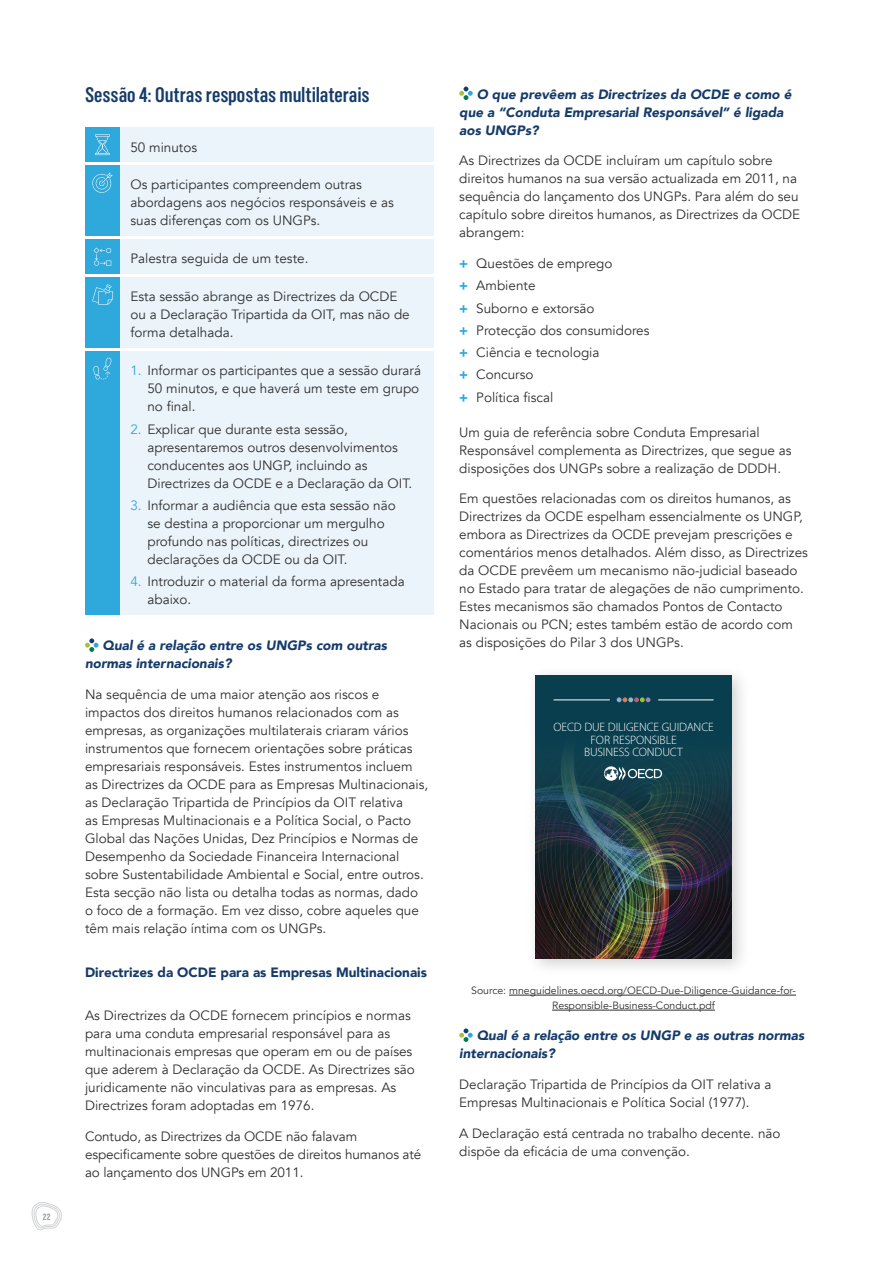
<style>
.page{position:relative;width:893px;height:1263px;background:#fff}
.page>*{position:absolute;margin:0;border:0;box-sizing:border-box;transform-origin:0 0}
.Header_2{font:700 21px "Marsden Cm Semi";color:#153b6a}
.Body_text{font:13.5px/18px "Avenir";color:#312f30}
.Body_text_Last{font:13.5px/18px "Avenir";color:#312f30}
.Body_text-2{font:italic 900 13.5px/18px "Avenir";color:#153b6a}
.Body_text_Last-2{font:900 13.5px "Avenir";color:#153b6a}
.t1{font:300 12.15px/12.6px "Myriad Pro";letter-spacing:-.01em;color:#fff;text-align:center}
.Small_body{font:10.5px/15px "Avenir";color:#312f30;text-align:center}
.t2{font:700 9px "Marsden Cm Semi";color:#939598}
.s1{color:#2fa8dc}
.s2{font-weight:900;color:#2fa8dc}
</style>
<div class="page">
<div style="left:120px;top:127px;width:314px;height:35px;background:#eaf4fa"></div>
<div style="left:85px;top:127px;width:35px;height:35px;background:#2fa8dc"></div>
<svg style="left:95px;top:134px;width:15px;height:21px"></svg>
<div style="left:120px;top:165px;width:314px;height:71px;background:#eaf4fa"></div>
<div style="left:85px;top:165px;width:35px;height:71px;background:#2fa8dc"></div>
<svg style="left:92px;top:173px;width:21px;height:20px"></svg>
<div style="left:120px;top:277px;width:314px;height:71px;background:#eaf4fa"></div>
<div style="left:85px;top:277px;width:35px;height:71px;background:#2fa8dc"></div>
<svg style="left:92px;top:284px;width:21px;height:21px"></svg>
<div style="left:85px;top:239px;width:35px;height:35px;background:#2fa8dc"></div>
<svg style="left:94px;top:248px;width:17px;height:18px"></svg>
<div style="left:120px;top:239px;width:314px;height:35px;background:#eaf4fa"></div>
<div style="left:120px;top:351px;width:314px;height:264px;background:#eaf4fa"></div>
<div style="left:85px;top:351px;width:35px;height:264px;background:#2fa8dc"></div>
<svg style="left:93px;top:358px;width:18px;height:22px"></svg>
<svg style="left:85px;top:638px;width:14px;height:14px"></svg>
<svg style="left:459px;top:87px;width:14px;height:13px"></svg>
<div style="left:525px;top:666px;width:225px;height:311px;background:#231f20;opacity:.21"></div>
<img style="left:535px;top:909px;width:197px;height:49px">
<img style="left:535px;top:675px;width:197px;height:234px">
<svg style="left:604px;top:766px;width:58px;height:15px"></svg>
<svg style="left:617px;top:697px;width:33px;height:5px"></svg>
<hr style="left:554px;top:700px;width:56px;height:1px;background:#fff">
<hr style="left:658px;top:700px;width:56px;height:1px;background:#fff">
<hr style="left:509px;top:995px;width:287px;height:1px;background:#312f30">
<hr style="left:552px;top:1010px;width:163px;height:1px;background:#312f30">
<svg style="left:459px;top:1028px;width:14px;height:14px"></svg>
<svg style="left:31px;top:1202px;width:31px;height:29px"></svg>
<p class="t2" style="left:43px;top:1212px;width:9px">22</p>
<p class="Header_2" style="left:85px;top:84px;width:286px">Sessão 4: Outras respostas multilaterais</p>
<p class="Body_text" style="left:130px;top:138px;width:68px">50 minutos</p>
<p class="Body_text" style="left:130px;top:176px;width:265px">Os participantes compreendem outras abordagens aos negócios responsáveis e as suas diferenças com os UNGPs.</p>
<p class="Body_text" style="left:130px;top:250px;width:179px">Palestra seguida de um teste.</p>
<p class="Body_text" style="left:130px;top:288px;width:281px">Esta sessão abrange as Directrizes da OCDE ou a Declaração Tripartida da OIT, mas não de forma detalhada.</p>
<p class="Body_text_Last" style="left:147px;top:362px;width:275px;text-indent:-17px"><span class="s1">1.</span> Informar os participantes que a sessão durará<br>50 minutos, e que haverá um teste em grupo no final.</p>
<p class="Body_text_Last" style="left:147px;top:420px;width:266px;text-indent:-17px"><span class="s1">2.</span> Explicar que durante esta sessão, apresentaremos outros desenvolvimentos conducentes aos UNGP, incluindo as Directrizes da OCDE e a Declaração da OIT.</p>
<p class="Body_text_Last" style="left:147px;top:496px;width:250px;text-indent:-17px"><span class="s1">3.</span> Informar a audiência que esta sessão não se destina a proporcionar um mergulho profundo nas políticas, directrizes ou declarações da OCDE ou da OIT.</p>
<p class="Body_text_Last" style="left:147px;top:573px;width:259px;text-indent:-17px"><span class="s1">4.</span> Introduzir o material da forma apresentada abaixo.</p>
<p class="Body_text-2" style="left:85px;top:636px;width:303px;text-indent:17px">Qual é a relação entre os UNGPs com outras normas internacionais?</p>
<p class="Body_text_Last" style="left:85px;top:686px;width:345px">Na sequência de uma maior atenção aos riscos e impactos dos direitos humanos relacionados com as empresas, as organizações multilaterais criaram vários instrumentos que fornecem orientações sobre práticas empresariais responsáveis. Estes instrumentos incluem as Directrizes da OCDE para as Empresas Multinacionais, as Declaração Tripartida de Princípios da OIT relativa<br>as Empresas Multinacionais e a Política Social, o Pacto Global das Nações Unidas, Dez Princípios e Normas de Desempenho da Sociedade Financeira Internacional sobre Sustentabilidade Ambiental e Social, entre outros.<br>Esta secção não lista ou detalha todas as normas, dado o foco de a formação. Em vez disso, cobre aqueles que têm mais relação íntima com os UNGPs.</p>
<p class="Body_text_Last-2" style="left:85px;top:960px;width:343px">Directrizes da OCDE para as Empresas Multinacionais</p>
<p class="Body_text" style="left:85px;top:1007px;width:331px">As Directrizes da OCDE fornecem princípios e normas para uma conduta empresarial responsável para as multinacionais empresas que operam em ou de países que aderem à Declaração da OCDE. As Directrizes são juridicamente não vinculativas para as empresas. As Directrizes foram adoptadas em 1976.</p>
<p class="Body_text_Last" style="left:85px;top:1127px;width:338px">Contudo, as Directrizes da OCDE não falavam especificamente sobre questões de direitos humanos até ao lançamento dos UNGPs em 2011.</p>
<p class="Body_text-2" style="left:459px;top:85px;width:334px;text-indent:17px">O que prevêem as Directrizes da OCDE e como é que a “Conduta Empresarial Responsável” é ligada aos UNGPs?</p>
<p class="Body_text" style="left:459px;top:152px;width:342px">As Directrizes da OCDE incluíram um capítulo sobre direitos humanos na sua versão actualizada em 2011, na sequência do lançamento dos UNGPs. Para além do seu capítulo sobre direitos humanos, as Directrizes da OCDE abrangem:</p>
<p class="Body_text_Last" style="left:459px;top:255px;width:155px"><span class="s2">+</span> Questões de emprego</p>
<p class="Body_text_Last" style="left:459px;top:277px;width:78px"><span class="s2">+</span> Ambiente</p>
<p class="Body_text_Last" style="left:459px;top:299px;width:137px"><span class="s2">+</span> Suborno e extorsão</p>
<p class="Body_text_Last" style="left:459px;top:321px;width:192px"><span class="s2">+</span> Protecção dos consumidores</p>
<p class="Body_text_Last" style="left:459px;top:344px;width:142px"><span class="s2">+</span> Ciência e tecnologia</p>
<p class="Body_text_Last" style="left:459px;top:366px;width:76px"><span class="s2">+</span> Concurso</p>
<p class="Body_text_Last" style="left:459px;top:388px;width:95px"><span class="s2">+</span> Política fiscal</p>
<p class="Body_text" style="left:459px;top:423px;width:334px">Um guia de referência sobre Conduta Empresarial<br>Responsável complementa as Directrizes, que segue as disposições dos UNGPs sobre a realização de DDDH.</p>
<p class="Body_text" style="left:459px;top:490px;width:350px">Em questões relacionadas com os direitos humanos, as Directrizes da OCDE espelham essencialmente os UNGP, embora as Directrizes da OCDE prevejam prescrições e comentários menos detalhados. Além disso, as Directrizes da OCDE prevêem um mecanismo não-judicial baseado no Estado para tratar de alegações de não cumprimento.<br>Estes mecanismos são chamados Pontos de Contacto Nacionais ou PCN; estes também estão de acordo com as disposições do Pilar 3 dos UNGPs.</p>
<p class="t1" style="left:553px;top:721px;width:162px">OECD DUE DILIGENCE GUIDANCE<br>FOR RESPONSIBLE<br>BUSINESS CONDUCT</p>
<p class="Small_body" style="left:471px;top:983px;width:326px">Source: mneguidelines.oecd.org/OECD-Due-Diligence-Guidance-for-<br>Responsible-Business-Conduct.pdf</p>
<p class="Body_text-2" style="left:459px;top:1026px;width:347px;text-indent:17px">Qual é a relação entre os UNGP e as outras normas internacionais?</p>
<p class="Body_text" style="left:459px;top:1076px;width:314px">Declaração Tripartida de Princípios da OIT relativa a<br>Empresas Multinacionais e Política Social (1977).</p>
<p class="Body_text" style="left:459px;top:1124px;width:323px">A Declaração está centrada no trabalho decente. não dispõe da eficácia de uma convenção.</p>
</div>
